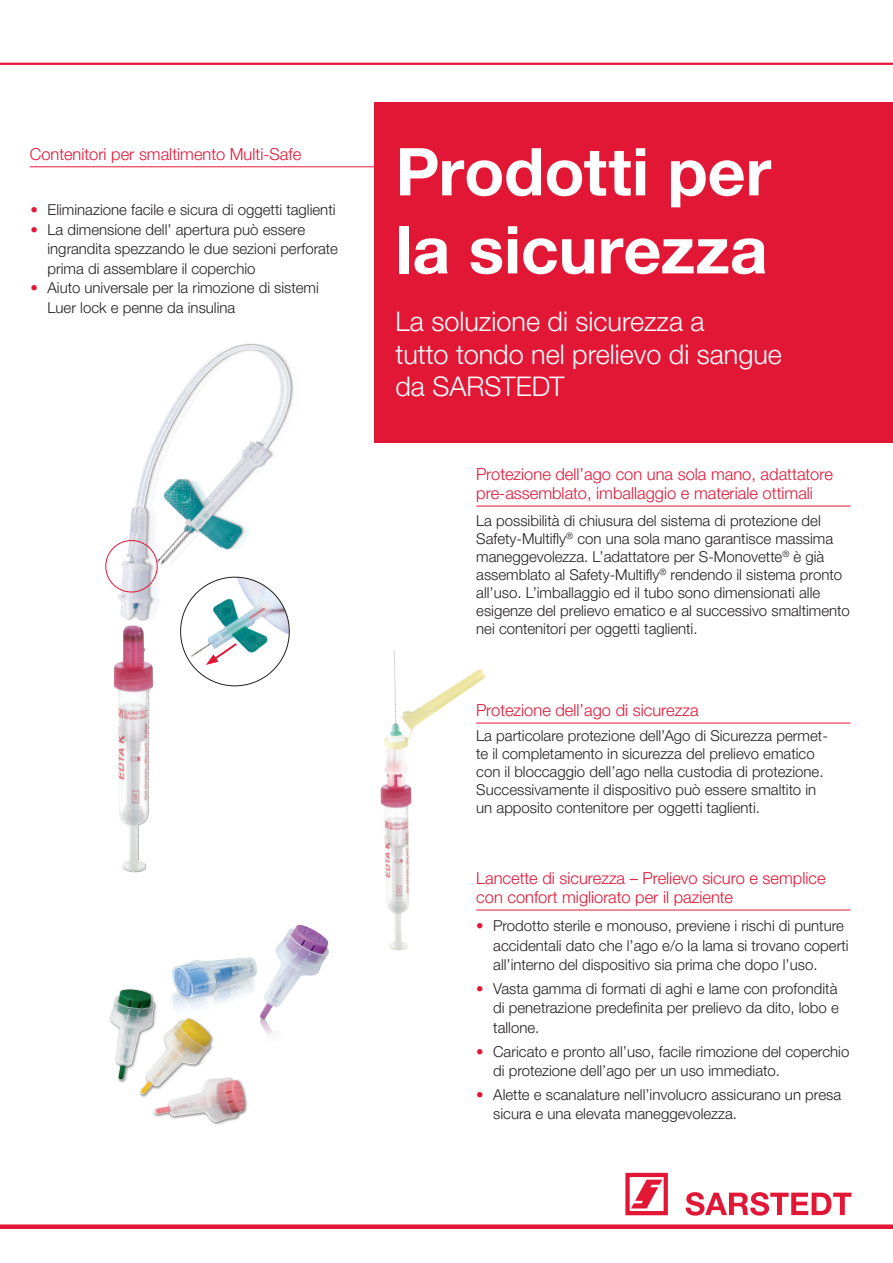
<style>
.page{position:relative;width:893px;height:1263px;background:#fff}
.page>*{position:absolute;margin:0;border:0;box-sizing:border-box;transform-origin:0 0}
.t1{font:700 66px/78px "Helvetica Neue LTW1 G";color:#fff}
.t2{font:300 27px/32.4px "Helvetica Neue LTW1 G";color:#fff}
.t3{font:300 16.5px/19.5px "Helvetica Neue LTW1 G";color:#e21736}
.t4{font:300 15px/18px "Helvetica Neue LTW1 G";color:#231f20}
.s1{color:#e21736}
</style>
<div class="page">
<div style="left:0;top:1224px;width:893px;height:5px;background:#e21736"></div>
<svg style="left:625px;top:1173px;width:43px;height:42px"></svg>
<svg style="left:686px;top:1192px;width:165px;height:23px"></svg>
<hr style="left:476px;top:723px;width:374px;height:1px;background:#e21736">
<img style="left:385px;top:669px;width:213px;height:282px">
<div style="left:153px;top:1076px;width:95px;height:50px;background:#231f20;opacity:.6"></div>
<img style="left:153px;top:1078px;width:92px;height:44px">
<div style="left:138px;top:1017px;width:76px;height:81px;background:#231f20;opacity:.6"></div>
<img style="left:139px;top:1050px;width:72px;height:47px">
<div style="left:109px;top:988px;width:49px;height:96px;background:#231f20;opacity:.6"></div>
<img style="left:110px;top:989px;width:45px;height:92px">
<img style="left:147px;top:924px;width:182px;height:126px">
<hr style="left:0;top:63px;width:893px;height:2px;background:#e21736">
<img style="left:380px;top:442px;width:51px;height:425px">
<img style="left:113px;top:343px;width:292px;height:372px">
<img style="left:114px;top:625px;width:39px;height:247px">
<svg style="left:105px;top:537px;width:55px;height:58px"></svg>
<svg style="left:172px;top:568px;width:125px;height:126px"></svg>
<hr style="left:476px;top:506px;width:374px;height:1px;background:#e21736">
<hr style="left:476px;top:910px;width:374px;height:1px;background:#e21736">
<hr style="left:30px;top:167px;width:375px;height:1px;background:#e21736">
<div style="left:374px;top:102px;width:519px;height:340px;background:#e21736"></div>
<p class="t3" style="left:30px;top:144px;width:273px">Contenitori per smaltimento Multi-Safe</p>
<h1 class="t1" style="left:395px;top:132px;width:377px">Prodotti per la sicurezza</h1>
<h2 class="t2" style="left:395px;top:305px;width:388px">La soluzione di sicurezza a<br>tutto tondo nel prelievo di sangue da SARSTEDT</h2>
<p class="t4" style="left:30px;top:201px;width:307px"><span class="s1">•</span> Eliminazione facile e sicura di oggetti taglienti</p>
<p class="t4" style="left:47px;top:220px;width:292px;line-height:19.5px;text-indent:-17px"><span class="s1">•</span> La dimensione dell’ apertura può essere ingrandita spezzando le due sezioni perforate prima di assemblare il coperchio</p>
<p class="t4" style="left:47px;top:278px;width:273px;line-height:19.5px;text-indent:-17px"><span class="s1">•</span> Aiuto universale per la rimozione di sistemi<br>Luer lock e penne da insulina</p>
<p class="t3" style="left:476px;top:464px;width:358px">Protezione dell’ago con una sola mano, adattatore pre-assemblato, imballaggio e materiale ottimali</p>
<p class="t4" style="left:476px;top:511px;width:375px">La possibilità di chiusura del sistema di protezione del Safety-Multifly<sup>®</sup> con una sola mano garantisce massima maneggevolezza. L’adattatore per S-Monovette<sup>®</sup> è già assemblato al Safety-Multifly<sup>®</sup> rendendo il sistema pronto all’uso. L’imballaggio ed il tubo sono dimensionati alle esigenze del prelievo ematico e al successivo smaltimento nei contenitori per oggetti taglienti.</p>
<p class="t3" style="left:476px;top:700px;width:224px">Protezione dell’ago di sicurezza</p>
<p class="t4" style="left:476px;top:727px;width:353px">La particolare protezione dell’Ago di Sicurezza permet&shy;te il completamento in sicurezza del prelievo ematico con il bloccaggio dell’ago nella custodia di protezione.<br>Successivamente il dispositivo può essere smaltito in un apposito contenitore per oggetti taglienti.</p>
<p class="t3" style="left:476px;top:868px;width:351px">Lancette di sicurezza – Prelievo sicuro e semplice con confort migliorato per il paziente</p>
<p class="t4" style="left:493px;top:916px;width:357px;line-height:19.5px;text-indent:-17px"><span class="s1">•</span> Prodotto sterile e monouso, previene i rischi di punture accidentali dato che l’ago e/o la lama si trovano coperti all’interno del dispositivo sia prima che dopo l’uso.</p>
<p class="t4" style="left:493px;top:979px;width:347px;line-height:19.5px;text-align:justify;text-indent:-17px"><span class="s1">•</span> Vasta gamma di formati di aghi e lame con profondità di penetrazione predefinita per prelievo da dito, lobo e tallone.</p>
<p class="t4" style="left:493px;top:1041px;width:358px;line-height:19.5px;text-indent:-17px"><span class="s1">•</span> Caricato e pronto all’uso, facile rimozione del coperchio di protezione dell’ago per un uso immediato.</p>
<p class="t4" style="left:493px;top:1085px;width:349px;line-height:19.5px;text-indent:-17px"><span class="s1">•</span> Alette e scanalature nell’involucro assicurano un presa sicura e una elevata maneggevolezza.</p>
</div>
